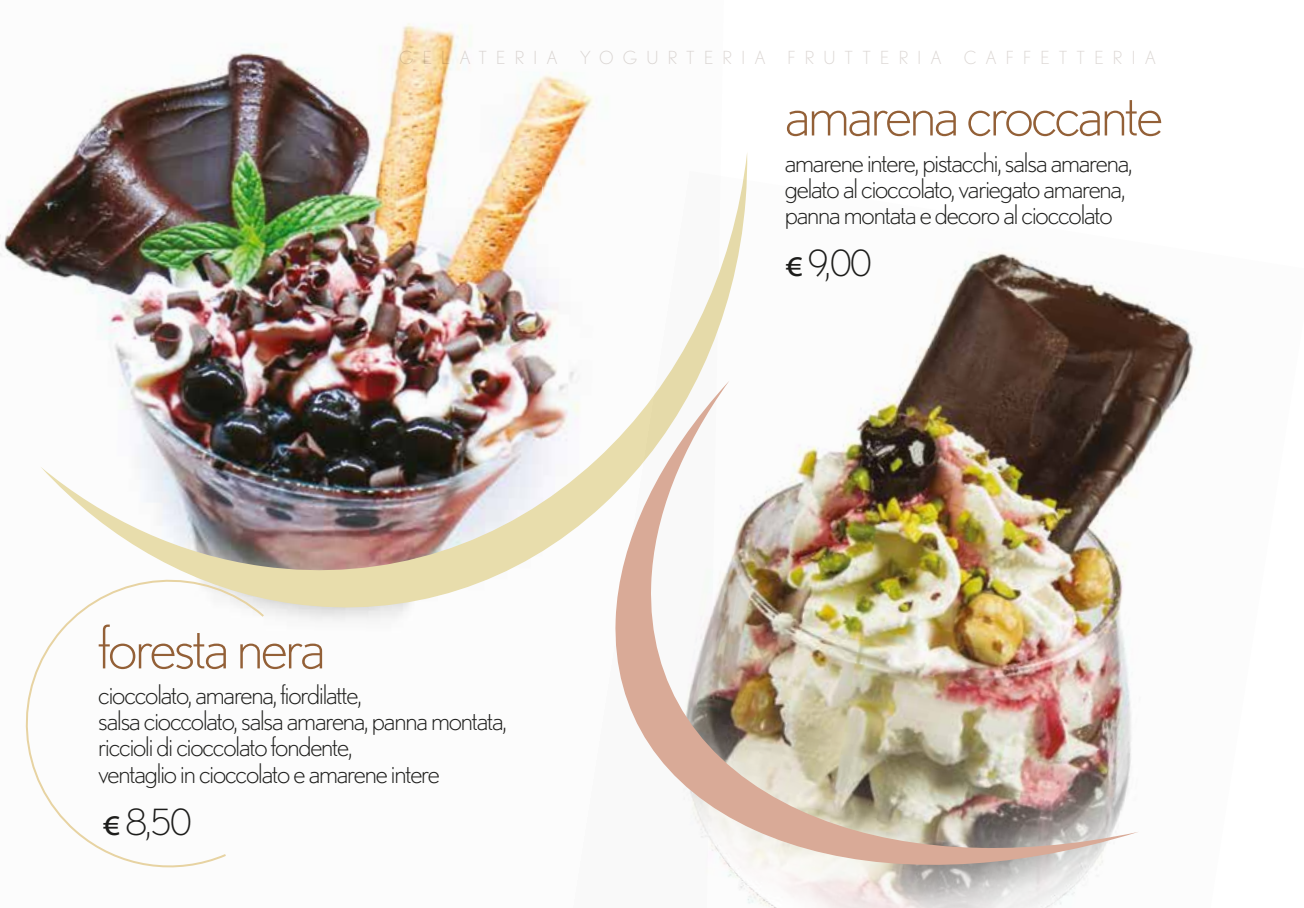
<style>
.page{position:relative;width:1304px;height:908px;background:#fff}
.page>*{position:absolute;margin:0;border:0;box-sizing:border-box;transform-origin:0 0}
.t1{font:300 60px "Nobel";letter-spacing:-.04em;color:#936037}
.t2{font:300 36px "Nobel";color:#1d1d1b}
.t3{font:300 27px/26px "Nobel";letter-spacing:-.04em;color:#1d1d1b}
.t4{font:300 18px "Nobel";letter-spacing:.51em;color:#dcd7d4}
.s1{font-family:"Myriad Pro";font-weight:400}
</style>
<div class="page">
<img style="left:0;top:23px;width:594px;height:599px">
<svg style="left:7px;top:564px;width:259px;height:304px"></svg>
<img style="left:40px;top:152px;width:707px;height:467px">
<img style="left:543px;top:171px;width:652px;height:736px">
<img style="left:612px;top:380px;width:527px;height:495px">
<p class="t4" style="left:399px;top:47px;width:758px">GELATERIA YOGURTERIA FRUTTERIA CAFFETTERIA</p>
<h1 class="t1" style="left:98px;top:612px;width:229px">foresta nera</h1>
<p class="t3" style="left:98px;top:681px;width:410px">cioccolato, amarena, fiordilatte,<br>salsa cioccolato, salsa amarena, panna montata, riccioli di cioccolato fondente,<br>ventaglio in cioccolato e amarene intere</p>
<h2 class="t2" style="left:102px;top:800px;width:91px"><span class="s1">€</span> 8,50</h2>
<h1 class="t1" style="left:785px;top:80px;width:380px">amarena croccante</h1>
<p class="t3" style="left:785px;top:148px;width:349px">amarene intere, pistacchi, salsa amarena, gelato al cioccolato, variegato amarena, panna montata e decoro al cioccolato</p>
<h2 class="t2" style="left:785px;top:242px;width:89px"><span class="s1">€</span> 9,00</h2>
</div>
